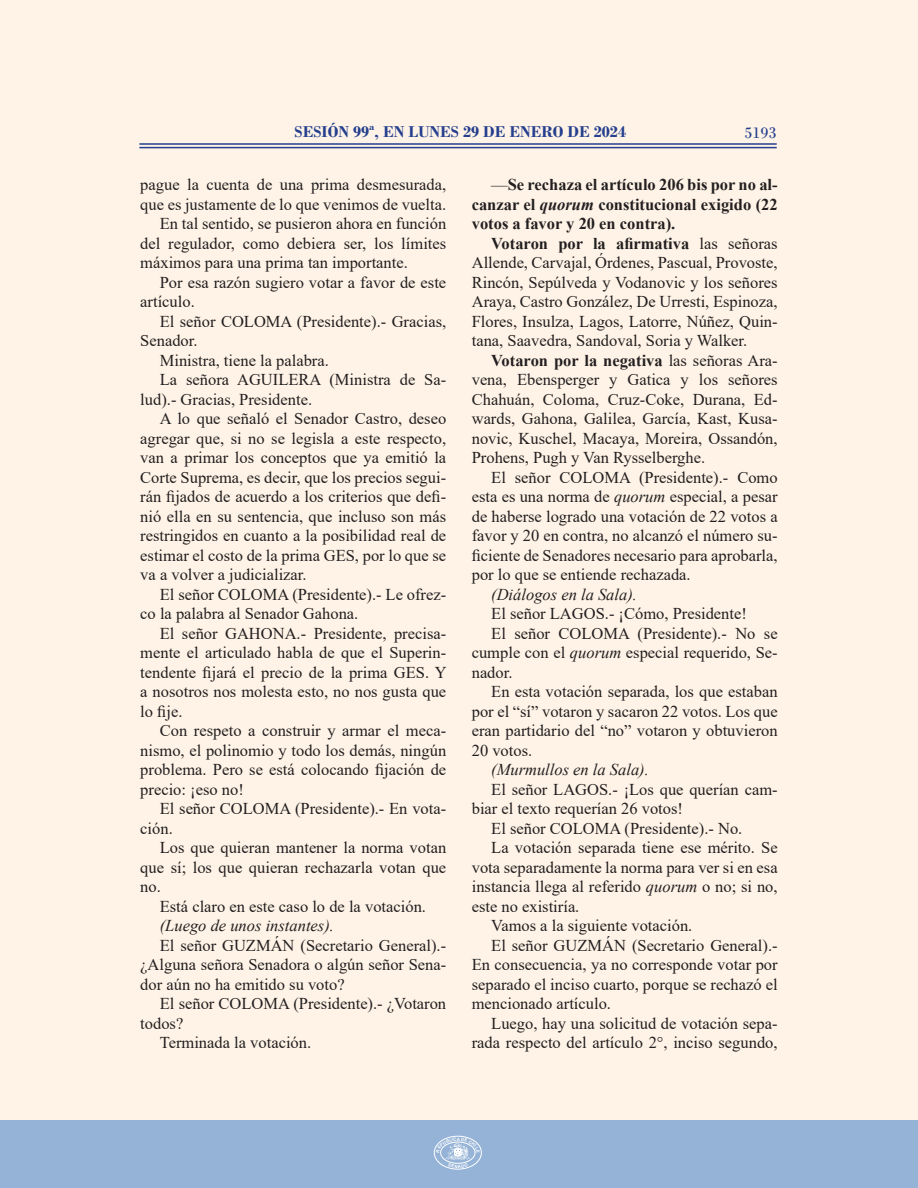
<style>
.page{position:relative;width:918px;height:1188px;background:#fff}
.page>*{position:absolute;margin:0;border:0;box-sizing:border-box;transform-origin:0 0}
.Párrafo_Texto_Sesión{font:16.5px/19.5px "Times New Roman";color:#231f20;text-align:justify}
.Párrafo_Texto_Sesión-2{font:700 16.5px/19.5px "Times New Roman";color:#231f20;text-align:justify}
.Párrafo_Texto_Sesión-3{font:italic 16.5px "Times New Roman";color:#231f20}
.t1{font:700 16.5px "Bodoni";color:#253f8e}
.t2{font:16.5px "Bodoni";color:#253f8e}
.t3{font:700 4.5px "Arial";color:#fff}
.s1{font-weight:400}
.s2{font-style:italic}
.s3{font-weight:700}
</style>
<div class="page">
<div style="left:0;top:1120px;width:918px;height:68px;background:#95b3d7"></div>
<div style="left:434px;top:1136px;width:48px;height:33px;border:1px solid #fff;border-radius:50%"></div>
<hr style="left:139px;top:147px;width:638px;height:1px;background:#253f8e">
<hr style="left:139px;top:143px;width:638px;height:2px;background:#253f8e">
<svg style="left:436px;top:1137px;width:44px;height:31px"></svg>
<p class="t1" style="left:295px;top:122px;width:333px">SESIÓN 99ª, EN LUNES 29 DE ENERO DE 2024</p>
<p class="t2" style="left:744px;top:123px;width:34px">5193</p>
<p class="Párrafo_Texto_Sesión" style="left:140px;top:174px;width:307px">pague la cuenta de una prima desmesurada, que es justamente de lo que venimos de vuelta.</p>
<p class="Párrafo_Texto_Sesión" style="left:140px;top:213px;width:307px;text-indent:20px">En tal sentido, se pusieron ahora en función del regulador, como debiera ser, los límites máximos para una prima tan importante.</p>
<p class="Párrafo_Texto_Sesión" style="left:140px;top:272px;width:307px;text-indent:20px">Por esa razón sugiero votar a favor de este artículo.</p>
<p class="Párrafo_Texto_Sesión" style="left:140px;top:311px;width:307px;text-indent:20px">El señor COLOMA (Presidente).- Gracias,<br>Senador.</p>
<p class="Párrafo_Texto_Sesión" style="left:160px;top:350px;width:171px">Ministra, tiene la palabra.</p>
<p class="Párrafo_Texto_Sesión" style="left:140px;top:369px;width:307px;text-indent:20px">La señora AGUILERA (Ministra de Sa&shy;lud).- Gracias, Presidente.</p>
<p class="Párrafo_Texto_Sesión" style="left:140px;top:408px;width:307px;text-indent:20px">A lo que señaló el Senador Castro, deseo agregar que, si no se legisla a este respecto, van a primar los conceptos que ya emitió la Corte Suprema, es decir, que los precios segui&shy;rán fijados de acuerdo a los criterios que defi&shy;nió ella en su sentencia, que incluso son más restringidos en cuanto a la posibilidad real de estimar el costo de la prima GES, por lo que se va a volver a judicializar.</p>
<p class="Párrafo_Texto_Sesión" style="left:140px;top:584px;width:307px;text-indent:20px">El señor COLOMA (Presidente).- Le ofrez&shy;co la palabra al Senador Gahona.</p>
<p class="Párrafo_Texto_Sesión" style="left:140px;top:623px;width:308px;text-indent:20px">El señor GAHONA.- Presidente, precisa&shy;mente el articulado habla de que el Superin&shy;tendente fijará el precio de la prima GES. Y a nosotros nos molesta esto, no nos gusta que lo fije.</p>
<p class="Párrafo_Texto_Sesión" style="left:140px;top:720px;width:307px;text-indent:20px">Con respeto a construir y armar el meca&shy;nismo, el polinomio y todo los demás, ningún problema. Pero se está colocando fijación de precio: ¡eso no!</p>
<p class="Párrafo_Texto_Sesión" style="left:140px;top:798px;width:307px;text-indent:20px">El señor COLOMA (Presidente).- En vota&shy;ción.</p>
<p class="Párrafo_Texto_Sesión" style="left:140px;top:837px;width:307px;text-indent:20px">Los que quieran mantener la norma votan que sí; los que quieran rechazarla votan que no.</p>
<p class="Párrafo_Texto_Sesión" style="left:160px;top:896px;width:268px">Está claro en este caso lo de la votación.</p>
<p class="Párrafo_Texto_Sesión-3" style="left:160px;top:914px;width:176px">(Luego de unos instantes).</p>
<p class="Párrafo_Texto_Sesión" style="left:140px;top:935px;width:307px;text-indent:20px">El señor GUZMÁN (Secretario General).- ¿Alguna señora Senadora o algún señor Sena&shy;dor aún no ha emitido su voto?</p>
<p class="Párrafo_Texto_Sesión" style="left:140px;top:993px;width:307px;text-indent:20px">El señor COLOMA (Presidente).- ¿Votaron todos?</p>
<p class="Párrafo_Texto_Sesión" style="left:160px;top:1032px;width:153px">Terminada la votación.</p>
<p class="Párrafo_Texto_Sesión-2" style="left:472px;top:174px;width:307px;text-indent:20px"><span class="s1">—</span>Se rechaza el artículo 206 bis por no al&shy;canzar el <span class="s2">quorum</span> constitucional exigido (22 votos a favor y 20 en contra).</p>
<p class="Párrafo_Texto_Sesión" style="left:472px;top:233px;width:307px;text-indent:19px"><span class="s3">Votaron por la afirmativa</span> las señoras Allende, Carvajal, Órdenes, Pascual, Provoste, Rincón, Sepúlveda y Vodanovic y los señores Araya, Castro González, De Urresti, Espinoza, Flores, Insulza, Lagos, Latorre, Núñez, Quin&shy;tana, Saavedra, Sandoval, Soria y Walker.</p>
<p class="Párrafo_Texto_Sesión" style="left:472px;top:350px;width:307px;text-indent:20px"><span class="s3">Votaron por la negativa</span> las señoras Ara&shy;vena, Ebensperger y Gatica y los señores Chahuán, Coloma, Cruz-Coke, Durana, Ed&shy;wards, Gahona, Galilea, García, Kast, Kusa&shy;novic, Kuschel, Macaya, Moreira, Ossandón, Prohens, Pugh y Van Rysselberghe.</p>
<p class="Párrafo_Texto_Sesión" style="left:472px;top:467px;width:307px;text-indent:20px">El señor COLOMA (Presidente).- Como esta es una norma de <span class="s2">quorum</span> especial, a pesar de haberse logrado una votación de 22 votos a favor y 20 en contra, no alcanzó el número su&shy;ficiente de Senadores necesario para aprobarla, por lo que se entiende rechazada.</p>
<p class="Párrafo_Texto_Sesión-3" style="left:491px;top:583px;width:147px">(Diálogos en la Sala).</p>
<p class="Párrafo_Texto_Sesión" style="left:491px;top:603px;width:257px">El señor LAGOS.- ¡Cómo, Presidente!</p>
<p class="Párrafo_Texto_Sesión" style="left:472px;top:623px;width:307px;text-indent:20px">El señor COLOMA (Presidente).- No se cumple con el <span class="s2">quorum</span> especial requerido, Se&shy;nador.</p>
<p class="Párrafo_Texto_Sesión" style="left:472px;top:681px;width:307px;text-indent:20px">En esta votación separada, los que estaban por el “sí” votaron y sacaron 22 votos. Los que eran partidario del “no” votaron y obtuvieron 20 votos.</p>
<p class="Párrafo_Texto_Sesión-3" style="left:491px;top:758px;width:159px">(Murmullos en la Sala).</p>
<p class="Párrafo_Texto_Sesión" style="left:472px;top:779px;width:307px;text-indent:20px">El señor LAGOS.- ¡Los que querían cam&shy;biar el texto requerían 26 votos!</p>
<p class="Párrafo_Texto_Sesión" style="left:491px;top:818px;width:253px">El señor COLOMA (Presidente).- No.</p>
<p class="Párrafo_Texto_Sesión" style="left:472px;top:837px;width:307px;text-indent:20px">La votación separada tiene ese mérito. Se vota separadamente la norma para ver si en esa instancia llega al referido <span class="s2">quorum</span> o no; si no, este no existiría.</p>
<p class="Párrafo_Texto_Sesión" style="left:491px;top:915px;width:203px">Vamos a la siguiente votación.</p>
<p class="Párrafo_Texto_Sesión" style="left:472px;top:935px;width:307px;text-indent:20px">El señor GUZMÁN (Secretario General).- En consecuencia, ya no corresponde votar por separado el inciso cuarto, porque se rechazó el mencionado artículo.</p>
<p class="Párrafo_Texto_Sesión" style="left:472px;top:1013px;width:307px;text-align:right">Luego, hay una solicitud de votación sepa&shy;rada respecto del artículo 2°, inciso segundo,</p>
<p class="t3" style="left:457px;top:1136px;width:5px">A</p>
</div>
